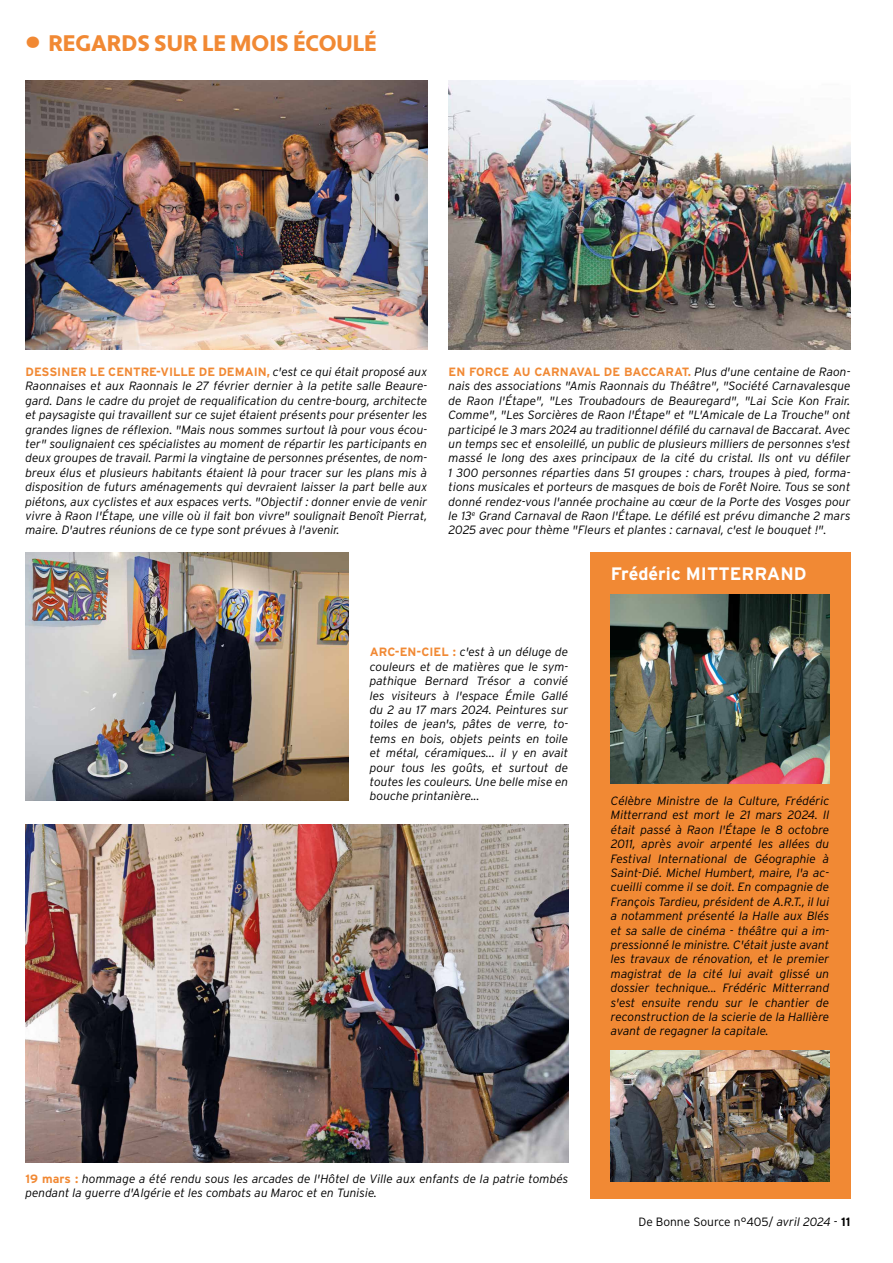
<style>
.page{position:relative;width:893px;height:1263px;background:#fff}
.page>*{position:absolute;margin:0;border:0;box-sizing:border-box;transform-origin:0 0}
.t1{font:900 22.5px "Apertura";color:#f18934}
.t2{font:700 18px "Interstate";color:#fff}
.t3{font:italic 300 12px/14.4px "Interstate";color:#000;text-align:justify}
.t4{font:300 12px "Interstate";color:#000}
.s1{font-size:45px}
.s2{font-weight:700;font-style:normal;color:#f18934}
.s3{font-style:italic}
.s4{font-weight:700}
</style>
<div class="page">
<img style="left:26px;top:552px;width:323px;height:249px">
<img style="left:26px;top:81px;width:401px;height:268px">
<img style="left:449px;top:81px;width:401px;height:268px">
<img style="left:25px;top:824px;width:543px;height:338px">
<div style="left:590px;top:552px;width:260px;height:647px;background:#f18934"></div>
<img style="left:611px;top:594px;width:218px;height:189px">
<img style="left:611px;top:1050px;width:218px;height:131px">
<h1 class="t1" style="left:26px;top:29px;width:353px"><span class="s1">•</span> REGARDS SUR LE MOIS ÉCOULÉ</h1>
<p class="t3" style="left:26px;top:364px;width:403px"><span class="s2">DESSINER LE CENTRE-VILLE DE DEMAIN,</span> c'est ce qui était proposé aux Raonnaises et aux Raonnais le 27 février dernier à la petite salle Beaure&shy;gard. Dans le cadre du projet de requalification du centre-bourg, architecte et paysagiste qui travaillent sur ce sujet étaient présents pour présenter les grandes lignes de réflexion. "Mais nous sommes surtout là pour vous écou&shy;ter" soulignaient ces spécialistes au moment de répartir les participants en deux groupes de travail. Parmi la vingtaine de personnes présentes, de nom&shy;breux élus et plusieurs habitants étaient là pour tracer sur les plans mis à disposition de futurs aménagements qui devraient laisser la part belle aux piétons, aux cyclistes et aux espaces verts. "Objectif : donner envie de venir vivre à Raon l'Étape, une ville où il fait bon vivre" soulignait Benoît Pierrat, maire. D'autres réunions de ce type sont prévues à l'avenir.</p>
<p class="t3" style="left:449px;top:364px;width:403px"><span class="s2">EN FORCE AU CARNAVAL DE BACCARAT.</span> Plus d'une centaine de Raon&shy;nais des associations "Amis Raonnais du Théâtre", "Société Carnavalesque de Raon l'Étape", "Les Troubadours de Beauregard", "Lai Scie Kon Frair.<br>Comme", "Les Sorcières de Raon l'Étape" et "L'Amicale de La Trouche" ont participé le 3 mars 2024 au traditionnel défilé du carnaval de Baccarat. Avec un temps sec et ensoleillé, un public de plusieurs milliers de personnes s'est massé le long des axes principaux de la cité du cristal. Ils ont vu défiler 1 300 personnes réparties dans 51 groupes : chars, troupes à pied, forma&shy;tions musicales et porteurs de masques de bois de Forêt Noire. Tous se sont donné rendez-vous l'année prochaine au cœur de la Porte des Vosges pour le 13<sup>e</sup> Grand Carnaval de Raon l'Étape. Le défilé est prévu dimanche 2 mars 2025 avec pour thème "Fleurs et plantes : carnaval, c'est le bouquet !".</p>
<h2 class="t2" style="left:611px;top:564px;width:197px">Frédéric MITTERRAND</h2>
<p class="t3" style="left:370px;top:645px;width:200px"><span class="s2">ARC-EN-CIEL :</span> c'est à un déluge de couleurs et de matières que le sym&shy;pathique Bernard Trésor a convié les visiteurs à l'espace Émile Gallé du 2 au 17 mars 2024. Peintures sur toiles de jean's, pâtes de verre, to&shy;tems en bois, objets peints en toile et métal, céramiques... il y en avait pour tous les goûts, et surtout de toutes les couleurs. Une belle mise en bouche printanière...</p>
<p class="t3" style="left:611px;top:793px;width:220px">Célèbre Ministre de la Culture, Frédéric Mitterrand est mort le 21 mars 2024. Il était passé à Raon l'Étape le 8 octobre 2011, après avoir arpenté les allées du Festival International de Géographie à Saint-Dié. Michel Humbert, maire, l'a ac&shy;cueilli comme il se doit. En compagnie de François Tardieu, président de A.R.T., il lui a notamment présenté la Halle aux Blés et sa salle de cinéma - théâtre qui a im&shy;pressionné le ministre. C'était juste avant les travaux de rénovation, et le premier magistrat de la cité lui avait glissé un dossier technique... Frédéric Mitterrand s'est ensuite rendu sur le chantier de reconstruction de la scierie de la Hallière avant de regagner la capitale.</p>
<p class="t3" style="left:25px;top:1171px;width:544px"><span class="s2">19 mars :</span> hommage a été rendu sous les arcades de l'Hôtel de Ville aux enfants de la patrie tombés pendant la guerre d'Algérie et les combats au Maroc et en Tunisie.</p>
<p class="t4" style="left:638px;top:1215px;width:214px">De Bonne Source n°405/ <span class="s3">avril 2024</span> - <span class="s4">11</span></p>
</div>
